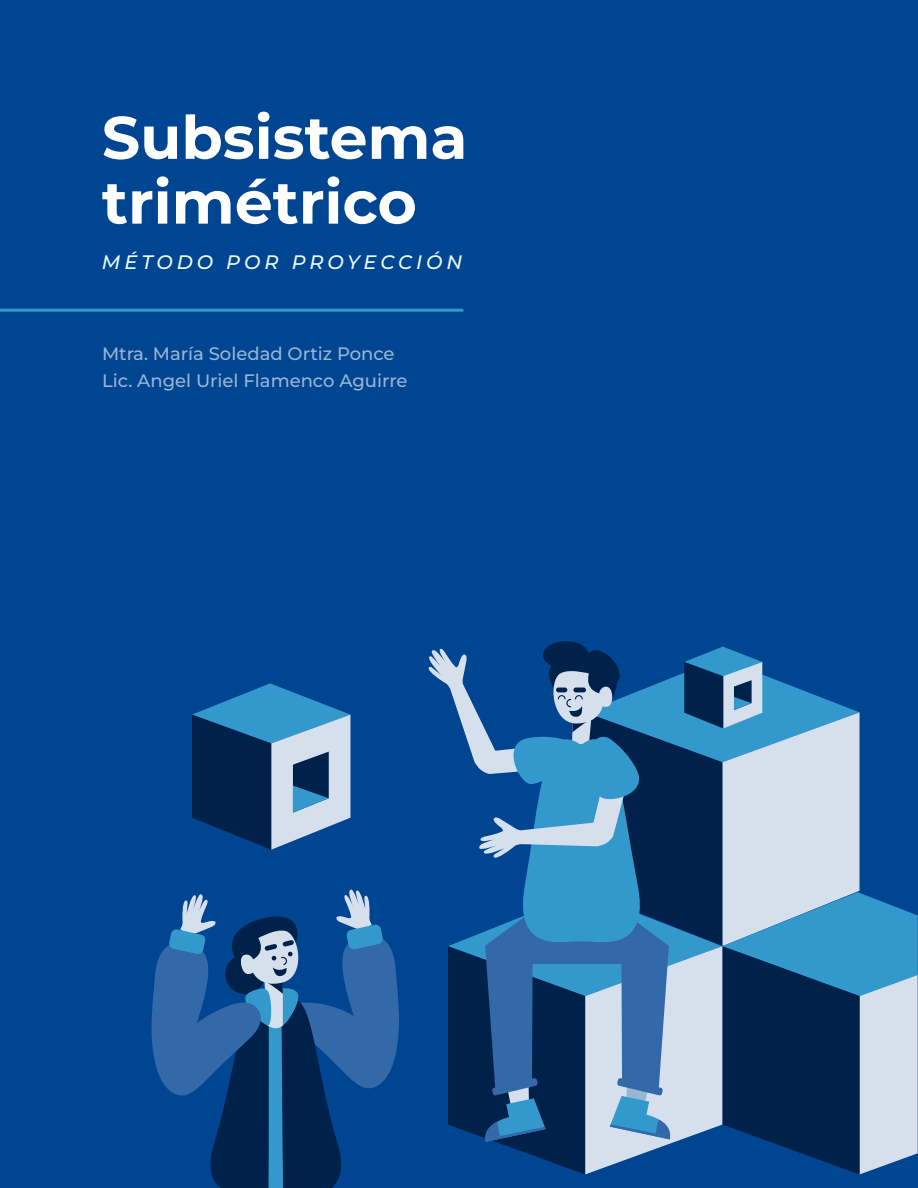
<style>
.page{position:relative;width:918px;height:1188px;background:#fff}
.page>*{position:absolute;margin:0;border:0;box-sizing:border-box;transform-origin:0 0}
.t1{font:700 60px/64.8px "Montserrat";color:#fff}
.t2{font:italic 500 19.5px "Montserrat";letter-spacing:.2em;color:#ebfafa}
.t3{font:500 18px/27px "Montserrat";color:#99b5d4}
</style>
<div class="page">
<div style="left:0;top:1px;width:918px;height:1187px;background:#004591"></div>
<svg style="left:192px;top:683px;width:158px;height:167px"></svg>
<div style="left:543px;top:641px;width:46px;height:28px;background:#00214a;border-radius:50%"></div>
<svg style="left:428px;top:647px;width:490px;height:527px"></svg>
<svg style="left:151px;top:889px;width:248px;height:299px"></svg>
<hr style="left:0;top:309px;width:463px;height:3px;background:#39c">
<h1 class="t1" style="left:102px;top:104px;width:367px">Subsistema trimétrico</h1>
<p class="t2" style="left:102px;top:249px;width:362px">MÉTODO POR PROYECCIÓN</p>
<p class="t3" style="left:102px;top:339px;width:307px">Mtra. María Soledad Ortiz Ponce<br>Lic. Angel Uriel Flamenco Aguirre</p>
</div>
